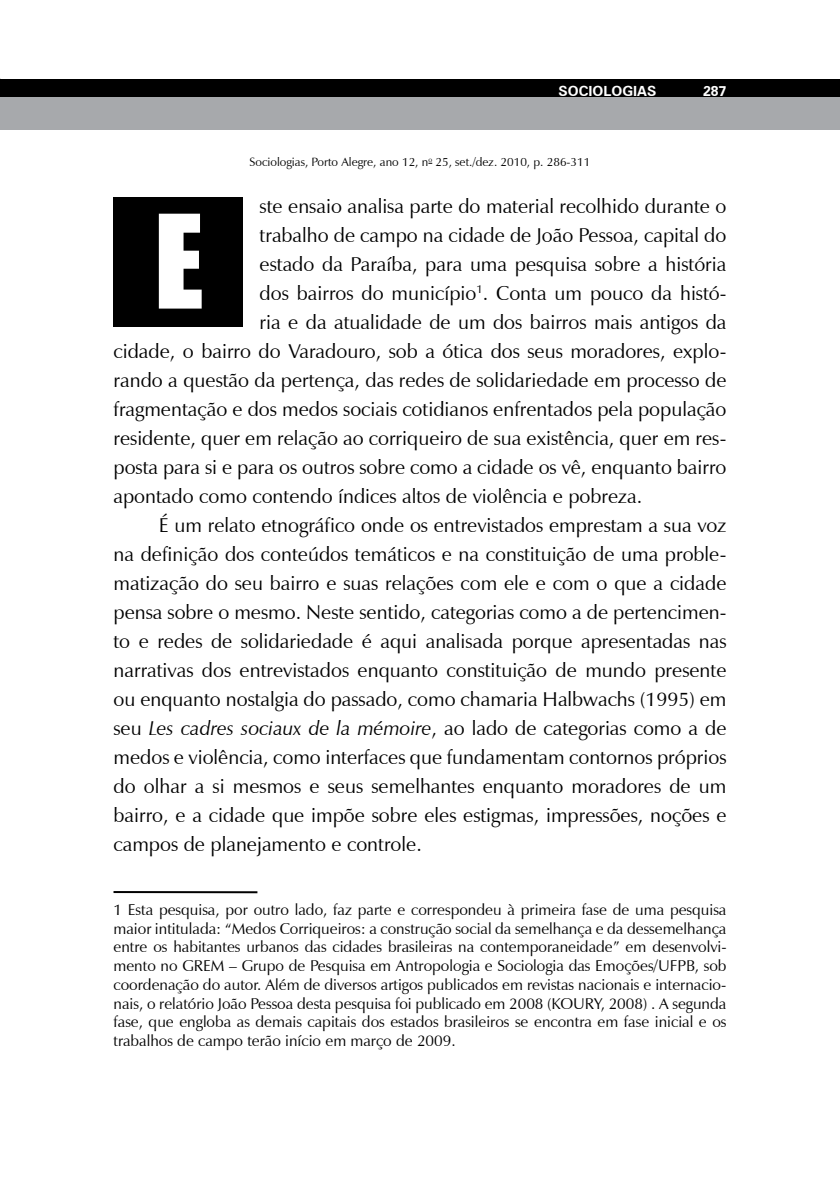
<style>
.page{position:relative;width:840px;height:1191px;background:#fff}
.page>*{position:absolute;margin:0;border:0;box-sizing:border-box;transform-origin:0 0}
.t1{font:120px "Impact";color:#fff}
.t2{font:20px "Zapf Humanist 601 BT";color:#000}
.t3{font:15.6px/18.8px "Zapf Humanist 601 BT";color:#000;text-align:justify}
.t4{font:700 14px "Zurich BT";color:#fff}
.t5{font:12px "Zapf Humanist 601 BT";color:#000}
.s1{font-style:italic}
</style>
<div class="page">
<div style="left:0;top:79px;width:839px;height:20px;background:#000"></div>
<div style="left:0;top:97px;width:839px;height:32px;background:#a7a9ac"></div>
<div style="left:113px;top:198px;width:129px;height:129px;background:#000"></div>
<hr style="left:113px;top:891px;width:144px;height:2px;background:#000">
<p class="t4" style="left:558px;top:82px;width:99px">SOCIOLOGIAS</p>
<p class="t4" style="left:702px;top:83px;width:25px">287</p>
<p class="t5" style="left:249px;top:155px;width:342px">Sociologias, Porto Alegre, ano 12, n<sup>o</sup> 25, set./dez. 2010, p. 286-311</p>
<p class="t2" style="left:259px;top:194px;width:468px">ste ensaio analisa parte do material recolhido durante o</p>
<p class="t2" style="left:259px;top:223px;width:468px">trabalho de campo na cidade de João Pessoa, capital do</p>
<p class="t2" style="left:259px;top:252px;width:468px">estado da Paraíba, para uma pesquisa sobre a história</p>
<p class="t2" style="left:259px;top:281px;width:468px">dos bairros do município<sup>1</sup>. Conta um pouco da histó-</p>
<p class="t2" style="left:259px;top:310px;width:468px">ria e da atualidade de um dos bairros mais antigos da</p>
<p class="t2" style="left:113px;top:339px;width:614px">cidade, o bairro do Varadouro, sob a ótica dos seus moradores, explo-</p>
<p class="t2" style="left:113px;top:368px;width:614px">rando a questão da pertença, das redes de solidariedade em processo de</p>
<p class="t2" style="left:113px;top:397px;width:614px">fragmentação e dos medos sociais cotidianos enfrentados pela população</p>
<p class="t2" style="left:113px;top:426px;width:614px">residente, quer em relação ao corriqueiro de sua existência, quer em res-</p>
<p class="t2" style="left:113px;top:455px;width:614px">posta para si e para os outros sobre como a cidade os vê, enquanto bairro</p>
<p class="t2" style="left:113px;top:484px;width:530px">apontado como contendo índices altos de violência e pobreza.</p>
<p class="t2" style="left:159px;top:513px;width:568px">É um relato etnográfico onde os entrevistados emprestam a sua voz</p>
<p class="t2" style="left:113px;top:542px;width:614px">na definição dos conteúdos temáticos e na constituição de uma proble-</p>
<p class="t2" style="left:113px;top:571px;width:614px">matização do seu bairro e suas relações com ele e com o que a cidade</p>
<p class="t2" style="left:113px;top:600px;width:614px">pensa sobre o mesmo. Neste sentido, categorias como a de pertencimen-</p>
<p class="t2" style="left:113px;top:629px;width:614px">to e redes de solidariedade é aqui analisada porque apresentadas nas</p>
<p class="t2" style="left:113px;top:658px;width:614px">narrativas dos entrevistados enquanto constituição de mundo presente</p>
<p class="t2" style="left:113px;top:687px;width:614px">ou enquanto nostalgia do passado, como chamaria Halbwachs (1995) em</p>
<p class="t2" style="left:113px;top:716px;width:614px">seu <span class="s1">Les cadres sociaux de la mémoire</span>, ao lado de categorias como a de</p>
<p class="t2" style="left:113px;top:745px;width:614px">medos e violência, como interfaces que fundamentam contornos próprios</p>
<p class="t2" style="left:113px;top:774px;width:614px">do olhar a si mesmos e seus semelhantes enquanto moradores de um</p>
<p class="t2" style="left:113px;top:803px;width:614px">bairro, e a cidade que impõe sobre eles estigmas, impressões, noções e</p>
<p class="t2" style="left:113px;top:832px;width:309px">campos de planejamento e controle.</p>
<h1 class="t1" style="left:154px;top:168px;width:51px">E</h1>
<p class="t3" style="left:113px;top:900px;width:614px">1 Esta pesquisa, por outro lado, faz parte e correspondeu à primeira fase de uma pesquisa maior intitulada: “Medos Corriqueiros: a construção social da semelhança e da dessemelhança entre os habitantes urbanos das cidades brasileiras na contemporaneidade” em desenvolvi&shy;mento no GREM – Grupo de Pesquisa em Antropologia e Sociologia das Emoções/UFPB, sob coordenação do autor. Além de diversos artigos publicados em revistas nacionais e internacio&shy;nais, o relatório João Pessoa desta pesquisa foi publicado em 2008 (KOURY, 2008) . A segunda fase, que engloba as demais capitais dos estados brasileiros se encontra em fase inicial e os trabalhos de campo terão início em março de 2009.</p>
</div>
